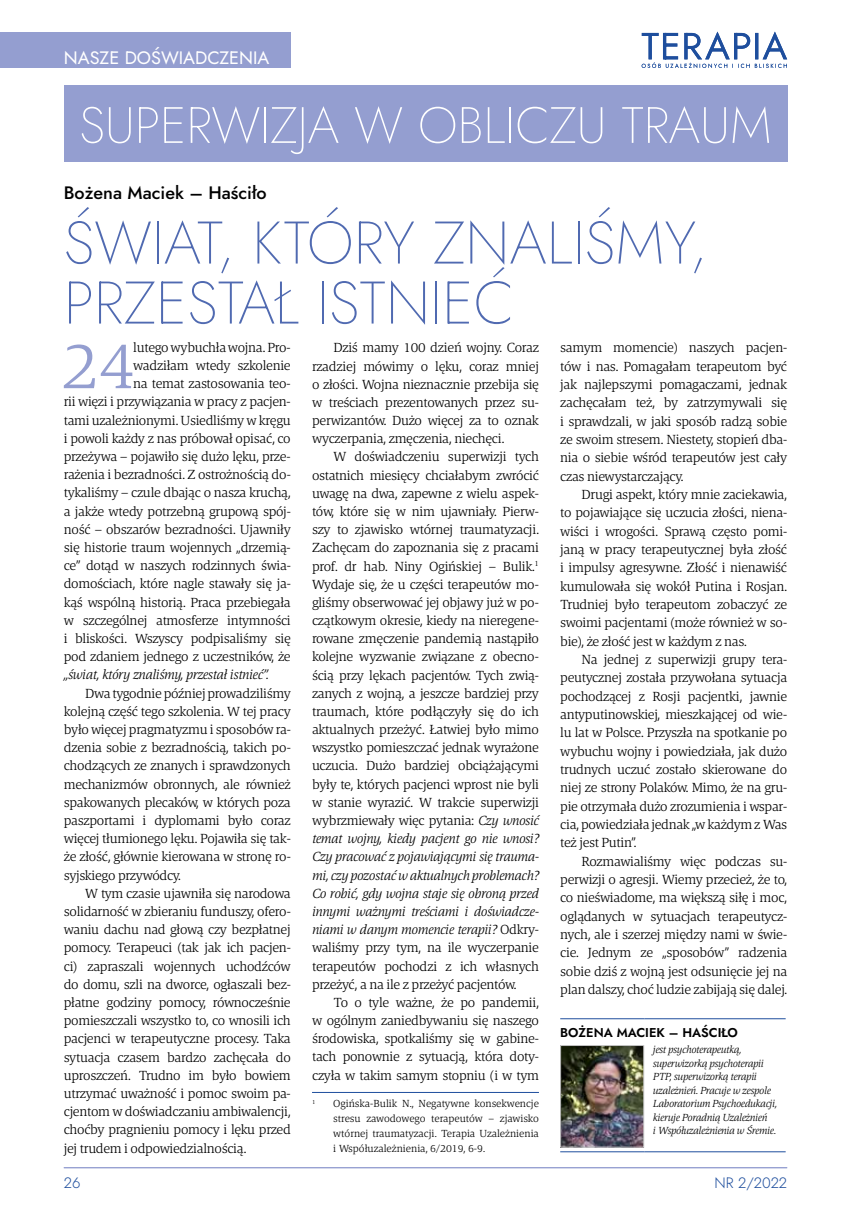
<style>
.page{position:relative;width:851px;height:1212px;background:#fff}
.page>*{position:absolute;margin:0;border:0;box-sizing:border-box;transform-origin:0 0}
.t1{font:300 66.75px "Askan";color:#949ed0}
.t2{font:60px/60px "Jost";color:#506ab1}
.t3{font:51px "Jost";letter-spacing:-.005em;color:#fff}
.t4{font:18px "Jost";color:#fff}
.t5{font:500 18px "Jost";color:#000}
.t6{font:15px "Jost";color:#1e4e9d}
.t7{font:300 13.5px/18.1px "Askan";letter-spacing:-.02em;color:#000;text-align:justify}
.t8{font:italic 300 13.5px "Askan";letter-spacing:-.02em;color:#000}
.t9{font:600 12.75px "Jost";color:#000}
.t10{font:italic 300 10.5px/13.5px "Askan";letter-spacing:-.025em;color:#000}
.t11{font:300 10.5px/15px "Askan";color:#000;text-align:justify}
.t12{font:300 6.15px "Askan";color:#000}
.s1{font-style:italic}
</style>
<div class="page">
<div style="left:0;top:33px;width:291px;height:35px;background:#949ed0"></div>
<svg style="left:641px;top:32px;width:146px;height:36px"></svg>
<hr style="left:64px;top:1167px;width:723px;height:1px;background:#949ed0">
<div style="left:64px;top:85px;width:723px;height:77px;background:#949ed0"></div>
<hr style="left:312px;top:1092px;width:227px;height:1px;background:#1e4e9d">
<hr style="left:560px;top:1018px;width:84px;height:1px;background:#1e4e9d">
<hr style="left:644px;top:1018px;width:141px;height:1px;background:#1e4e9d">
<hr style="left:560px;top:1151px;width:84px;height:1px;background:#1e4e9d">
<hr style="left:644px;top:1151px;width:141px;height:1px;background:#1e4e9d">
<img style="left:562px;top:1047px;width:80px;height:98px">
<div style="left:560px;top:1045px;width:84px;height:102px;border:1px solid #c6c6c6"></div>
<h3 class="t4" style="left:64px;top:45px;width:207px">NASZE DOŚWIADCZENIA</h3>
<h3 class="t4" style="left:64px;top:45px;width:111px">TYTUŁ DZIAŁU</h3>
<h3 class="t3" style="left:79px;top:90px;width:694px">SUPERWIZJA W OBLICZU TRAUM</h3>
<h3 class="t5" style="left:64px;top:181px;width:204px">Bożena Maciek – Haściło</h3>
<h2 class="t2" style="left:64px;top:213px;width:644px">ŚWIAT, KTÓRY ZNALIŚMY,<br>PRZESTAŁ ISTNIEĆ</h2>
<p class="t7" style="left:64px;top:339px;width:228px;text-align:right">lutego wybuchła wojna. Pro-<br>wadziłam wtedy szkolenie<br>na temat zastosowania teo-<br>rii więzi i przywiązania w pracy z pacjen&shy;tami uzależnionymi. Usiedliśmy w kręgu i powoli każdy z nas próbował opisać, co przeżywa – pojawiło się dużo lęku, prze&shy;rażenia i bezradności. Z ostrożnością do&shy;tykaliśmy – czule dbając o nasza kruchą, a jakże wtedy potrzebną grupową spój&shy;ność – obszarów bezradności. Ujawniły się historie traum wojennych „drzemią&shy;ce” dotąd w naszych rodzinnych świa&shy;domościach, które nagle stawały się ja&shy;kąś wspólną historią. Praca przebiegała w szczególnej atmosferze intymności i bliskości. Wszyscy podpisaliśmy się pod zdaniem jednego z uczestników, że</p>
<p class="t8" style="left:64px;top:667px;width:206px">„świat, który znaliśmy, przestał istnieć”.</p>
<p class="t7" style="left:64px;top:684px;width:228px;text-indent:21px">Dwa tygodnie później prowadziliśmy kolejną część tego szkolenia. W tej pracy było więcej pragmatyzmu i sposobów ra&shy;dzenia sobie z bezradnością, takich po&shy;chodzących ze znanych i sprawdzonych mechanizmów obronnych, ale również spakowanych plecaków, w których poza paszportami i dyplomami było coraz więcej tłumionego lęku. Pojawiła się tak&shy;że złość, głównie kierowana w stronę ro&shy;syjskiego przywódcy.</p>
<p class="t7" style="left:64px;top:884px;width:228px;text-indent:21px">W tym czasie ujawniła się narodowa solidarność w zbieraniu funduszy, ofero&shy;waniu dachu nad głową czy bezpłatnej pomocy. Terapeuci (tak jak ich pacjen&shy;ci) zapraszali wojennych uchodźców do domu, szli na dworce, ogłaszali bez&shy;płatne godziny pomocy, równocześnie pomieszczali wszystko to, co wnosili ich pacjenci w terapeutyczne procesy. Taka sytuacja czasem bardzo zachęcała do uproszczeń. Trudno im było bowiem utrzymać uważność i pomoc swoim pa&shy;cjentom w doświadczaniu ambiwalencji, choćby pragnieniu pomocy i lęku przed jej trudem i odpowiedzialnością.</p>
<h1 class="t1" style="left:61px;top:325px;width:75px">24</h1>
<p class="t7" style="left:312px;top:339px;width:228px;text-indent:21px">Dziś mamy 100 dzień wojny. Coraz rzadziej mówimy o lęku, coraz mniej o złości. Wojna nieznacznie przebija się w treściach prezentowanych przez su&shy;perwizantów. Dużo więcej za to oznak wyczerpania, zmęczenia, niechęci.</p>
<p class="t7" style="left:312px;top:448px;width:228px;text-indent:21px">W doświadczeniu superwizji tych ostatnich miesięcy chciałabym zwrócić uwagę na dwa, zapewne z wielu aspek&shy;tów, które się w nim ujawniały. Pierw&shy;szy to zjawisko wtórnej traumatyzacji.<br>Zachęcam do zapoznania się z pracami prof. dr hab. Niny Ogińskiej – Bulik.<sup>1<br></sup>Wydaje się, że u części terapeutów mo&shy;gliśmy obserwować jej objawy już w po&shy;czątkowym okresie, kiedy na nieregene&shy;rowane zmęczenie pandemią nastąpiło kolejne wyzwanie związane z obecno&shy;ścią przy lękach pacjentów. Tych zwią&shy;zanych z wojną, a jeszcze bardziej przy traumach, które podłączyły się do ich aktualnych przeżyć. Łatwiej było mimo wszystko pomieszczać jednak wyrażone uczucia. Dużo bardziej obciążającymi były te, których pacjenci wprost nie byli w stanie wyrazić. W trakcie superwizji wybrzmiewały więc pytania: <span class="s1">Czy wnosić temat wojny, kiedy pacjent go nie wnosi?<br>Czy pracować z pojawiającymi się trauma&shy;mi, czy pozostać w aktualnych problemach?<br>Co robić, gdy wojna staje się obroną przed innymi ważnymi treściami i doświadcze&shy;niami w danym momencie terapii?</span> Odkry&shy;waliśmy przy tym, na ile wyczerpanie terapeutów pochodzi z ich własnych przeżyć, a na ile z przeżyć pacjentów.</p>
<p class="t7" style="left:312px;top:993px;width:228px;text-indent:21px">To o tyle ważne, że po pandemii, w ogólnym zaniedbywaniu się naszego środowiska, spotkaliśmy się w gabine&shy;tach ponownie z sytuacją, która doty&shy;czyła w takim samym stopniu (i w tym</p>
<p class="t12" style="left:312px;top:1098px;width:5px">1</p>
<p class="t11" style="left:333px;top:1096px;width:207px">Ogińska-Bulik N., Negatywne konsekwencje stresu zawodowego terapeutów – zjawisko wtórnej traumatyzacji. Terapia Uzależnienia i Współuzależnienia, 6/2019, 6-9.</p>
<p class="t7" style="left:560px;top:338px;width:228px">samym momencie) naszych pacjen&shy;tów i nas. Pomagałam terapeutom być jak najlepszymi pomagaczami, jednak zachęcałam też, by zatrzymywali się i sprawdzali, w jaki sposób radzą sobie ze swoim stresem. Niestety, stopień dba&shy;nia o siebie wśród terapeutów jest cały czas niewystarczający.</p>
<p class="t7" style="left:560px;top:485px;width:228px;text-indent:21px">Drugi aspekt, który mnie zaciekawia, to pojawiające się uczucia złości, niena&shy;wiści i wrogości. Sprawą często pomi&shy;janą w pracy terapeutycznej była złość i impulsy agresywne. Złość i nienawiść kumulowała się wokół Putina i Rosjan.<br>Trudniej było terapeutom zobaczyć ze swoimi pacjentami (może również w so&shy;bie), że złość jest w każdym z nas.</p>
<p class="t7" style="left:560px;top:650px;width:228px;text-indent:21px">Na jednej z superwizji grupy tera&shy;peutycznej została przywołana sytuacja pochodzącej z Rosji pacjentki, jawnie antyputinowskiej, mieszkającej od wie&shy;lu lat w Polsce. Przyszła na spotkanie po wybuchu wojny i powiedziała, jak dużo trudnych uczuć zostało skierowane do niej ze strony Polaków. Mimo, że na gru&shy;pie otrzymała dużo zrozumienia i wspar&shy;cia, powiedziała jednak „w każdym z Was też jest Putin”.</p>
<p class="t7" style="left:560px;top:852px;width:228px;text-indent:21px">Rozmawialiśmy więc podczas su&shy;perwizji o agresji. Wiemy przecież, że to, co nieświadome, ma większą siłę i moc, oglądanych w sytuacjach terapeutycz&shy;nych, ale i szerzej między nami w świe&shy;cie. Jednym ze „sposobów” radzenia sobie dziś z wojną jest odsunięcie jej na plan dalszy, choć ludzie zabijają się dalej.</p>
<p class="t9" style="left:560px;top:1023px;width:179px">BOŻENA MACIEK – HAŚCIŁO</p>
<p class="t10" style="left:652px;top:1043px;width:126px">jest psychoterapeutką, superwizorką psychoterapii<br>PTP, superwizorką terapii uzależnień. Pracuje w zespole<br>Laboratorium Psychoedukacji, kieruje Poradnią Uzależnień<br>i Współuzależnienia w Śremie.</p>
<p class="t6" style="left:64px;top:1172px;width:18px">26</p>
<p class="t6" style="left:714px;top:1172px;width:74px">NR 2/2022</p>
</div>
